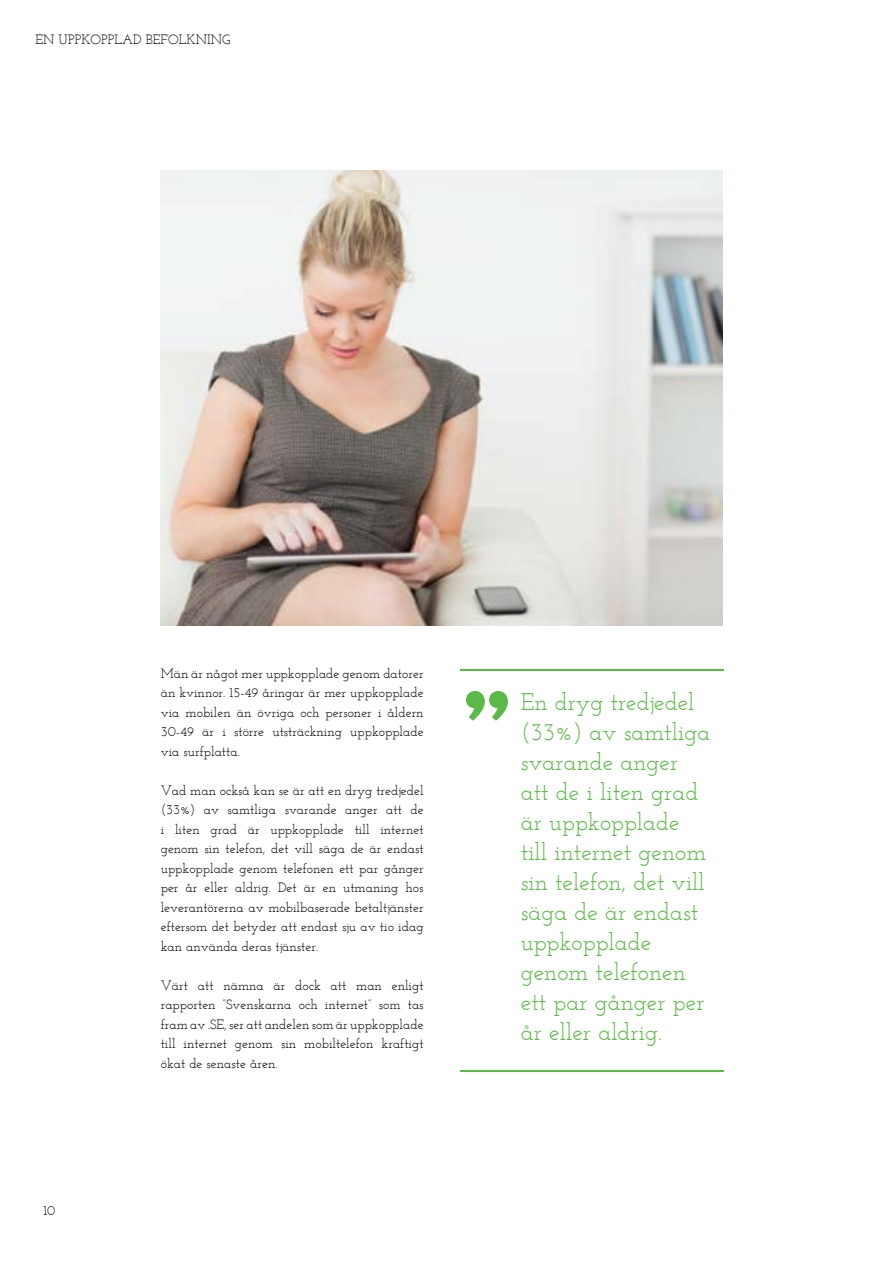
<style>
.page{position:relative;width:893px;height:1263px;background:#fff}
.page>*{position:absolute;margin:0;border:0;box-sizing:border-box;transform-origin:0 0}
.t1{font:700 90px "Aachen";color:#5bba47}
.t2{font:24px/30px "Josefin Slab";color:#5bba47}
.t3{font:13.5px/19.5px "Josefin Slab";color:#000;text-align:justify}
</style>
<div class="page">
<hr style="left:460px;top:669px;width:263px;height:1px;background:#5bba47">
<hr style="left:460px;top:1070px;width:263px;height:2px;background:#5bba47">
<img style="left:161px;top:170px;width:562px;height:455px">
<p class="t3" style="left:35px;top:30px;width:196px">EN UPPKOPPLAD BEFOLKNING</p>
<p class="t3" style="left:44px;top:1201px;width:13px">10</p>
<p class="t3" style="left:161px;top:663px;width:264px">Män är något mer uppkopplade genom datorer än kvinnor. 15-49 åringar är mer uppkopplade via mobilen än övriga och personer i åldern 30-49 är i större utsträckning uppkopplade via surfplatta.</p>
<p class="t3" style="left:161px;top:780px;width:264px">Vad man också kan se är att en dryg tredjedel (33%) av samtliga svarande anger att de i liten grad är uppkopplade till internet genom sin telefon, det vill säga de är endast uppkopplade genom telefonen ett par gånger per år eller aldrig. Det är en utmaning hos leverantörerna av mobilbaserade betaltjänster eftersom det betyder att endast sju av tio idag kan använda deras tjänster.</p>
<p class="t3" style="left:161px;top:975px;width:264px">Värt att nämna är dock att man enligt rapporten ”Svenskarna och internet” som tas fram av .SE, ser att andelen som är uppkopplade till internet genom sin mobiltelefon kraftigt ökat de senaste åren.</p>
<h1 class="t1" style="left:460px;top:667px;width:55px">”</h1>
<h2 class="t2" style="left:521px;top:687px;width:191px">En dryg tredjedel (33%) av samtliga svarande anger att de i liten grad är uppkopplade till internet genom sin telefon, det vill säga de är endast uppkopplade genom telefonen ett par gånger per år eller aldrig.</h2>
</div>
